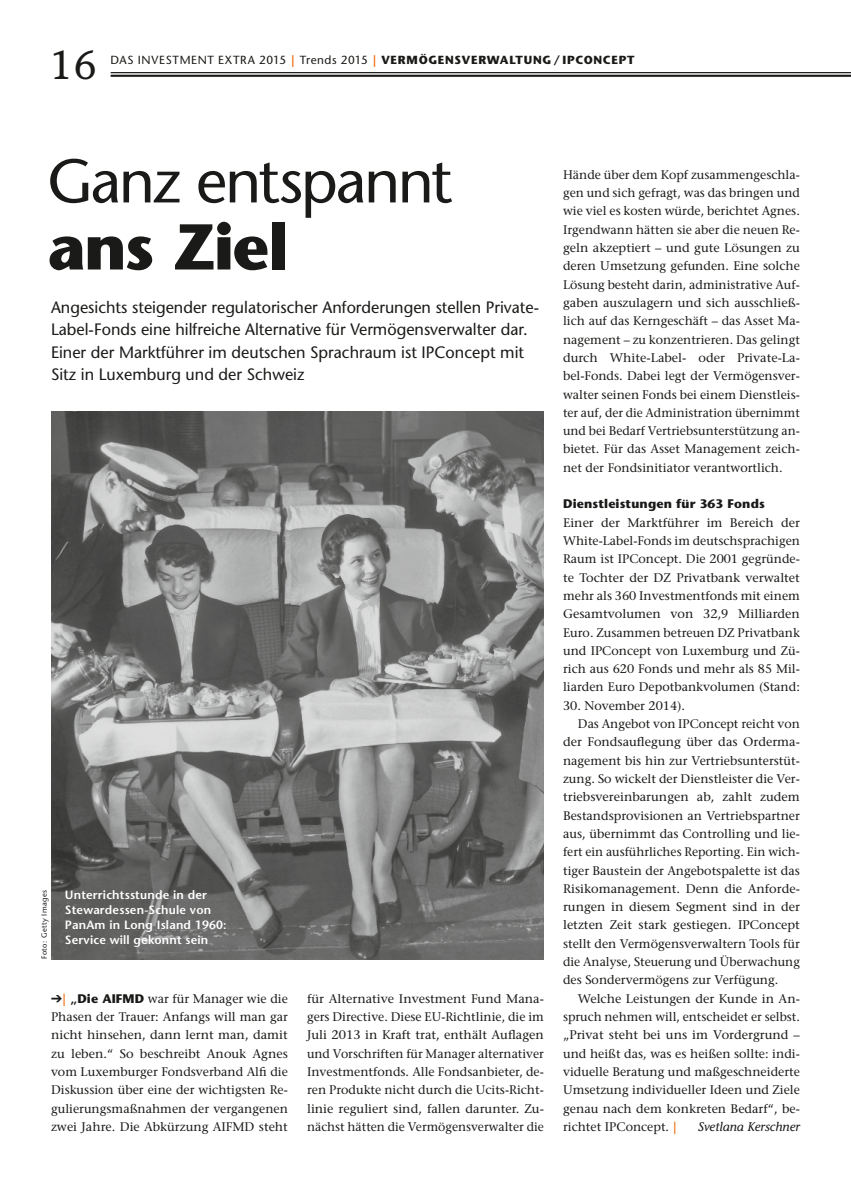
<style>
.page{position:relative;width:851px;height:1191px;background:#fff}
.page>*{position:absolute;margin:0;border:0;box-sizing:border-box;transform-origin:0 0}
.t1{font:700 64.5px "Stone Sans Std";letter-spacing:-.03em;color:#1a1a18}
.t2{font:500 61.5px "Stone Sans Std";letter-spacing:-.035em;color:#1a1a18}
.t3{font:500 40.5px "Stone Informal Std";color:#1a1a18}
.t4{font:500 16.5px/22.5px "Stone Sans Std";color:#1a1a18}
.t5{font:500 12.45px/18.3px "Stone Serif Std";color:#1a1a18;text-align:justify}
.t6{font:700 12.45px "Stone Sans Std";letter-spacing:.01em;color:#1a1a18}
.t7{font:italic 500 12.45px "Stone Informal Std";color:#1a1a18}
.t8{font:600 12px/15px "Stone Sans Std";letter-spacing:.015em;color:#fff}
.t9{font:500 11.7px "Stone Sans Std";letter-spacing:.05em;color:#1a1a18}
.t10{font:500 7.5px "Stone Sans Std";letter-spacing:.05em;color:#1a1a18}
.s1{font-weight:700;color:#ec6502}
.s2{font-weight:700}
.s3{font-weight:600;color:#ec6502}
.s4{font-family:"Stone Sans Std";font-weight:700}
</style>
<div class="page">
<img style="left:51px;top:411px;width:493px;height:548px">
<hr style="left:111px;top:72px;width:739px;height:1px;background:#1a1a18">
<hr style="left:111px;top:75px;width:739px;height:2px;background:#1a1a18">
<h3 class="t3" style="left:49px;top:41px;width:50px">16</h3>
<p class="t9" style="left:111px;top:53px;width:525px">DAS INVESTMENT EXTRA 2015 <span class="s1">|</span> Trends 2015 <span class="s1">|</span> <span class="s2">VERMÖGENSVERWALTUNG / IPCONCEPT</span></p>
<h2 class="t2" style="left:47px;top:144px;width:406px">Ganz entspannt</h2>
<h1 class="t1" style="left:47px;top:208px;width:243px">ans Ziel</h1>
<p class="t4" style="left:51px;top:296px;width:489px">Angesichts steigender regulatorischer Anforderungen stellen Private-Label-Fonds eine hilfreiche Alternative für Vermögensverwalter dar.<br>Einer der Marktführer im deutschen Sprachraum ist IPConcept mit Sitz in Luxemburg und der Schweiz</p>
<p class="t10" style="left:40px;top:959px;width:71px;rotate:-90deg">Foto: Getty Images</p>
<p class="t8" style="left:65px;top:887px;width:163px">Unterrichtsstunde in der<br>Stewardessen-Schule von<br>PanAm in Long Island 1960:<br>Service will gekonnt sein</p>
<p class="t5" style="left:51px;top:989px;width:238px">➔<span class="s3">|</span> <span class="s4">„Die AIFMD</span> war für Manager wie die Phasen der Trauer: Anfangs will man gar nicht hinsehen, dann lernt man, damit zu leben.“ So beschreibt Anouk Agnes vom Luxemburger Fondsverband Alfi die Diskussion über eine der wichtigsten Re&shy;gulierungsmaßnahmen der vergangenen zwei Jahre. Die Abkürzung AIFMD steht</p>
<p class="t5" style="left:307px;top:989px;width:238px">für Alternative Investment Fund Mana&shy;gers Directive. Diese EU-Richtlinie, die im Juli 2013 in Kraft trat, enthält Auflagen und Vorschriften für Manager alternativer Investmentfonds. Alle Fondsanbieter, de&shy;ren Produkte nicht durch die Ucits-Richt&shy;linie reguliert sind, fallen darunter. Zu&shy;nächst hätten die Vermögensverwalter die</p>
<p class="t5" style="left:563px;top:165px;width:238px">Hände über dem Kopf zusammengeschla&shy;gen und sich gefragt, was das bringen und wie viel es kosten würde, berichtet Agnes.<br>Irgendwann hätten sie aber die neuen Re&shy;geln akzeptiert – und gute Lösungen zu deren Umsetzung gefunden. Eine solche Lösung besteht darin, administrative Auf&shy;gaben auszulagern und sich ausschließ&shy;lich auf das Kerngeschäft – das Asset Ma&shy;nagement – zu konzentrieren. Das gelingt durch White-Label- oder Private-La&shy;bel-Fonds. Dabei legt der Vermögensver&shy;walter seinen Fonds bei einem Dienstleis&shy;ter auf, der die Administration übernimmt und bei Bedarf Vertriebsunterstützung an&shy;bietet. Für das Asset Management zeich&shy;net der Fondsinitiator verantwortlich.</p>
<p class="t6" style="left:563px;top:496px;width:203px">Dienstleistungen für 363 Fonds</p>
<p class="t5" style="left:563px;top:513px;width:238px">Einer der Marktführer im Bereich der White-Label-Fonds im deutschsprachigen Raum ist IPConcept. Die 2001 gegründe&shy;te Tochter der DZ Privatbank verwaltet mehr als 360 Investmentfonds mit einem Gesamtvolumen von 32,9 Milliarden Euro. Zusammen betreuen DZ Privatbank und IPConcept von Luxemburg und Zü&shy;rich aus 620 Fonds und mehr als 85 Mil&shy;liarden Euro Depotbankvolumen (Stand:</p>
<p class="t5" style="left:563px;top:696px;width:123px">30. November 2014).</p>
<p class="t5" style="left:578px;top:714px;width:223px">Das Angebot von IPConcept reicht von</p>
<p class="t5" style="left:563px;top:733px;width:238px">der Fondsauflegung über das Orderma-</p>
<p class="t5" style="left:563px;top:751px;width:238px">nagement bis hin zur Vertriebsunterstüt-</p>
<p class="t5" style="left:563px;top:769px;width:238px">zung. So wickelt der Dienstleister die Ver-</p>
<p class="t5" style="left:563px;top:788px;width:238px">triebsvereinbarungen ab, zahlt zudem</p>
<p class="t5" style="left:563px;top:806px;width:238px">Bestandsprovisionen an Vertriebspartner</p>
<p class="t5" style="left:563px;top:824px;width:238px">aus, übernimmt das Controlling und lie-</p>
<p class="t5" style="left:563px;top:842px;width:238px">fert ein ausführliches Reporting. Ein wich-</p>
<p class="t5" style="left:563px;top:861px;width:238px">tiger Baustein der Angebotspalette ist das</p>
<p class="t5" style="left:563px;top:879px;width:238px">Risikomanagement. Denn die Anforde-</p>
<p class="t5" style="left:563px;top:897px;width:238px">rungen in diesem Segment sind in der</p>
<p class="t5" style="left:563px;top:916px;width:238px">letzten Zeit stark gestiegen. IPConcept</p>
<p class="t5" style="left:563px;top:934px;width:238px">stellt den Vermögensverwaltern Tools für</p>
<p class="t5" style="left:563px;top:952px;width:238px">die Analyse, Steuerung und Überwachung</p>
<p class="t5" style="left:563px;top:971px;width:217px">des Sondervermögens zur Verfügung.</p>
<p class="t5" style="left:578px;top:989px;width:223px">Welche Leistungen der Kunde in An-</p>
<p class="t5" style="left:563px;top:1007px;width:238px">spruch nehmen will, entscheidet er selbst.</p>
<p class="t5" style="left:563px;top:1025px;width:238px">„Privat steht bei uns im Vordergrund –</p>
<p class="t5" style="left:563px;top:1044px;width:238px">und heißt das, was es heißen sollte: indi-</p>
<p class="t5" style="left:563px;top:1062px;width:238px">viduelle Beratung und maßgeschneiderte</p>
<p class="t5" style="left:563px;top:1080px;width:238px">Umsetzung individueller Ideen und Ziele</p>
<p class="t5" style="left:563px;top:1099px;width:238px">genau nach dem konkreten Bedarf“, be-</p>
<p class="t5" style="left:563px;top:1117px;width:115px">richtet IPConcept. <span class="s3">|</span></p>
<p class="t7" style="left:698px;top:1119px;width:103px">Svetlana Kerschner</p>
</div>
